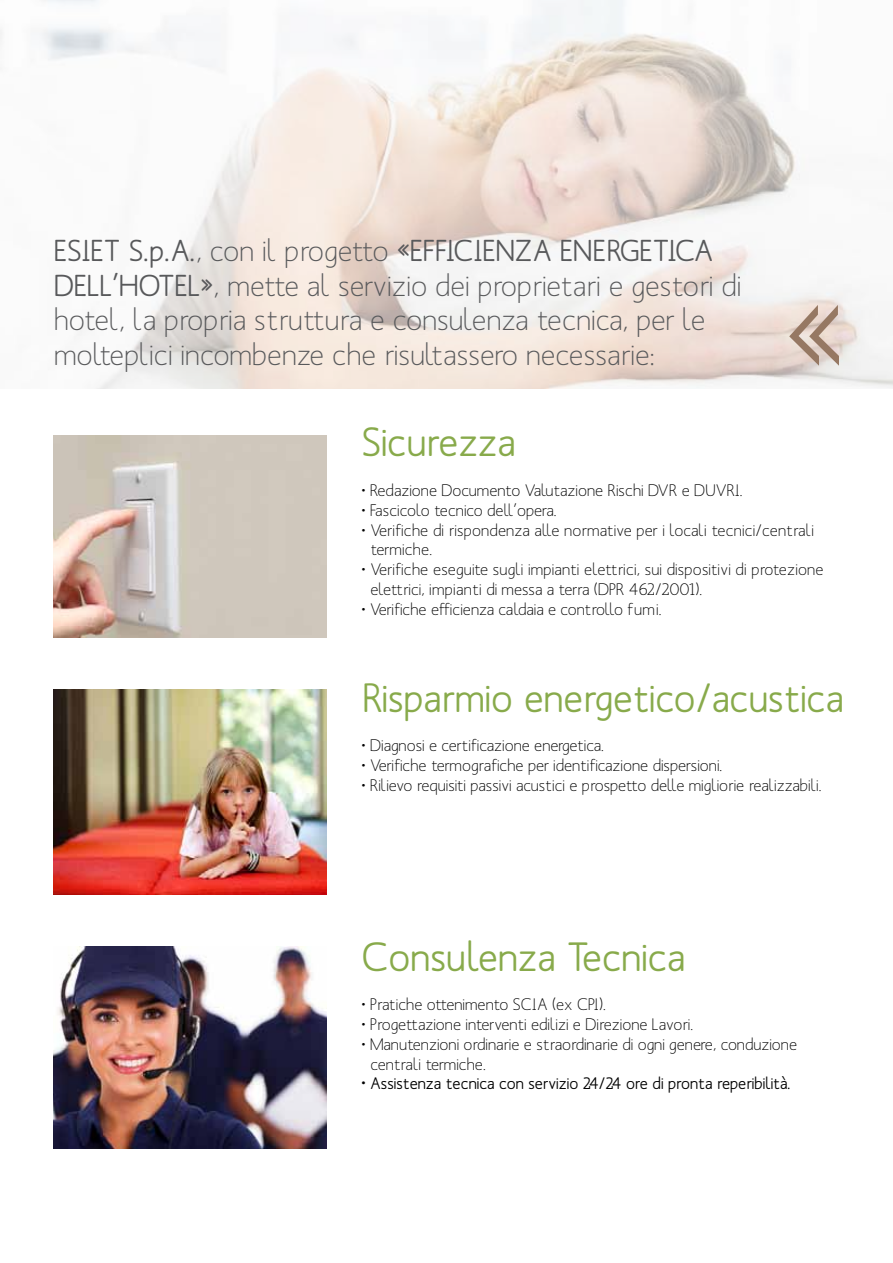
<style>
.page{position:relative;width:893px;height:1263px;background:#fff}
.page>*{position:absolute;margin:0;border:0;box-sizing:border-box;transform-origin:0 0}
.t1{font:500 40.5px "Mank Sans";color:#88aa4b}
.t2{font:30px/34.5px "Mank Sans";color:#58595b}
.t3{font:16.5px/19.8px "Mank Sans";color:#000}
.t4{font:500 16.5px "Mank Sans";color:#000}
.s1{font-weight:500}
</style>
<div class="page">
<img style="left:0;top:0;width:893px;height:388px">
<svg style="left:53px;top:689px;width:274px;height:1px"></svg>
<img style="left:53px;top:690px;width:274px;height:204px">
<img style="left:53px;top:947px;width:274px;height:201px">
<img style="left:53px;top:436px;width:274px;height:202px">
<svg style="left:789px;top:305px;width:50px;height:61px"></svg>
<h2 class="t2" style="left:54px;top:233px;width:689px"><span class="s1">ESIET S.p.A.</span>, con il progetto <span class="s1">«EFFICIENZA ENERGETICA DELL’HOTEL»</span>, mette al servizio dei proprietari e gestori di hotel, la propria struttura e consulenza tecnica, per le molteplici incombenze che risultassero necessarie:</h2>
<h1 class="t1" style="left:361px;top:417px;width:156px">Sicurezza</h1>
<p class="t3" style="left:361px;top:480px;width:383px">• Redazione Documento Valutazione Rischi DVR e DUVRI.</p>
<p class="t3" style="left:361px;top:500px;width:197px">• Fascicolo tecnico dell’opera.</p>
<p class="t3" style="left:370px;top:520px;width:445px;text-indent:-9px">• Verifiche di rispondenza alle normative per i locali tecnici/centrali termiche.</p>
<p class="t3" style="left:370px;top:560px;width:455px;text-indent:-9px">• Verifiche eseguite sugli impianti elettrici, sui dispositivi di protezione elettrici, impianti di messa a terra (DPR 462/2001).</p>
<p class="t3" style="left:361px;top:599px;width:302px">• Verifiche efficienza caldaia e controllo fumi.</p>
<h1 class="t1" style="left:361px;top:672px;width:484px">Risparmio energetico/acustica</h1>
<p class="t3" style="left:361px;top:735px;width:244px">• Diagnosi e certificazione energetica.</p>
<p class="t3" style="left:361px;top:755px;width:362px">• Verifiche termografiche per identificazione dispersioni.</p>
<p class="t3" style="left:361px;top:775px;width:461px">• Rilievo requisiti passivi acustici e prospetto delle migliorie realizzabili.</p>
<h1 class="t1" style="left:361px;top:931px;width:325px">Consulenza Tecnica</h1>
<p class="t3" style="left:361px;top:994px;width:246px">• Pratiche ottenimento SCIA (ex CPI).</p>
<p class="t3" style="left:361px;top:1014px;width:333px">• Progettazione interventi edilizi e Direzione Lavori.</p>
<p class="t3" style="left:370px;top:1034px;width:428px;text-indent:-9px">• Manutenzioni ordinarie e straordinarie di ogni genere, conduzione centrali termiche.</p>
<p class="t4" style="left:361px;top:1073px;width:431px">• Assistenza tecnica con servizio 24/24 ore di pronta reperibilità.</p>
</div>
